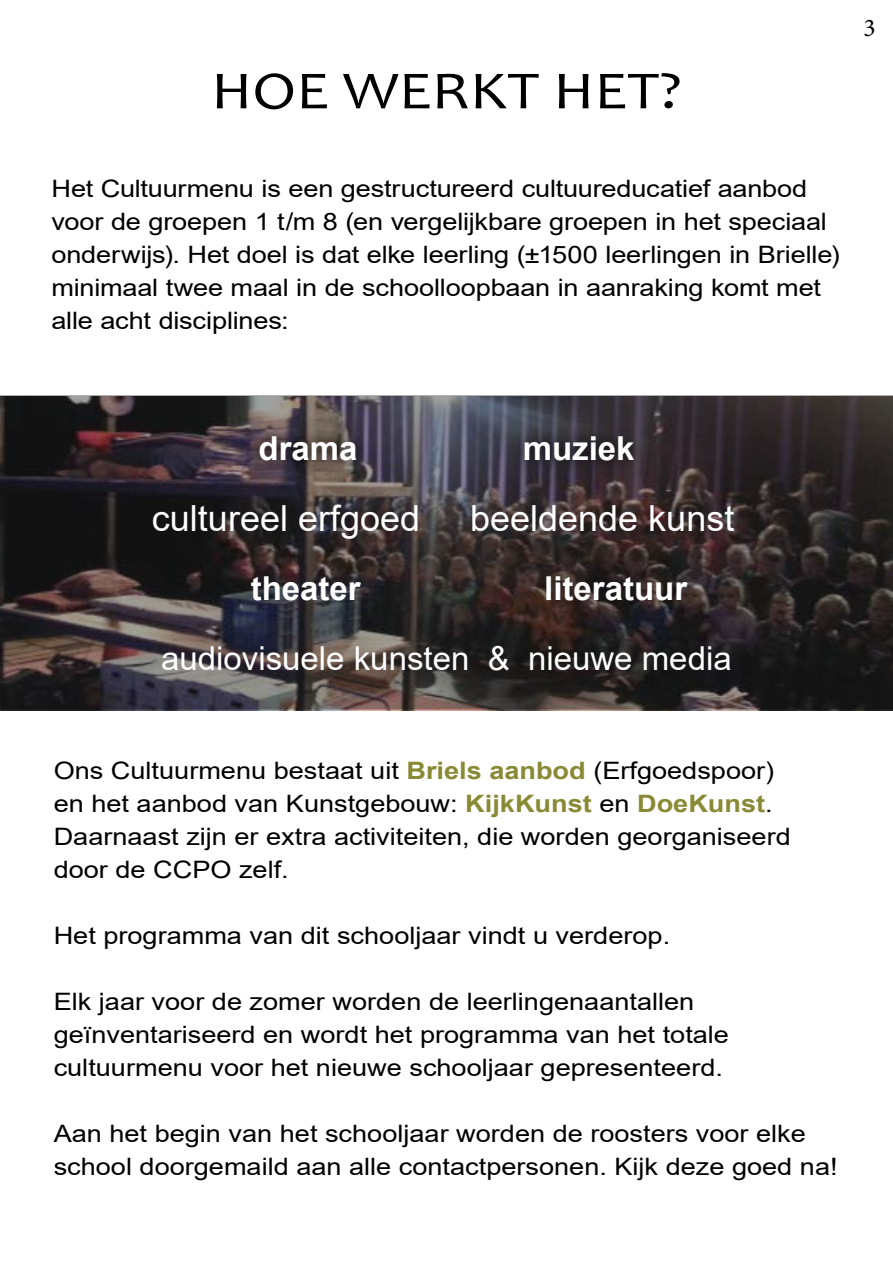
<style>
.page{position:relative;width:893px;height:1263px;background:#fff}
.page>*{position:absolute;margin:0;border:0;box-sizing:border-box;transform-origin:0 0}
.t1{font:54px "Candara";color:#000;scale:1.17 1}
.t2{font:36px "Arial";color:#fff}
.t3{font:33px "Arial";color:#fff}
.t4{font:700 33px "Arial";color:#fff}
.t5{font:25.5px "Minion Pro";color:#000}
.t6{font:24px/33px "Arial";color:#000;scale:1.13 1}
.s1{font-weight:700;color:#898a35}
</style>
<div class="page">
<svg style="left:0;top:395px;width:893px;height:314px;background:#342e2f"></svg>
<div style="left:247px;top:423px;width:399px;height:50px;background:#000;opacity:.75"></div>
<h1 class="t1" style="left:211px;top:57px;width:404px">HOE WERKT HET?</h1>
<p class="t5" style="left:863px;top:10px;width:14px">3</p>
<p class="t6" style="left:51px;top:172px;width:699px">Het Cultuurmenu is een gestructureerd cultuureducatief aanbod voor de groepen 1 t/m 8 (en vergelijkbare groepen in het speciaal onderwijs). Het doel is dat elke leerling (±1500 leerlingen in Brielle) minimaal twee maal in de schoolloopbaan in aanraking komt met alle acht disciplines:</p>
<h3 class="t4" style="left:258px;top:425px;width:101px">drama</h3>
<h3 class="t4" style="left:523px;top:425px;width:113px">muziek</h3>
<h2 class="t2" style="left:152px;top:493px;width:270px">cultureel erfgoed</h2>
<h2 class="t2" style="left:470px;top:493px;width:266px">beeldende kunst</h2>
<h3 class="t4" style="left:251px;top:565px;width:112px">theater</h3>
<h3 class="t4" style="left:544px;top:565px;width:145px">literatuur</h3>
<h3 class="t3" style="left:161px;top:636px;width:572px">audiovisuele kunsten &amp; nieuwe media</h3>
<p class="t6" style="left:54px;top:754px;width:654px">Ons Cultuurmenu bestaat uit <span class="s1">Briels aanbod</span> (Erfgoedspoor) en het aanbod van Kunstgebouw: <span class="s1">KijkKunst</span> en <span class="s1">DoeKunst</span>.<br>Daarnaast zijn er extra activiteiten, die worden georganiseerd door de CCPO zelf.</p>
<p class="t6" style="left:54px;top:919px;width:547px">Het programma van dit schooljaar vindt u verderop.</p>
<p class="t6" style="left:54px;top:985px;width:599px">Elk jaar voor de zomer worden de leerlingenaantallen geïnventariseerd en wordt het programma van het totale cultuurmenu voor het nieuwe schooljaar gepresenteerd.</p>
<p class="t6" style="left:54px;top:1117px;width:695px">Aan het begin van het schooljaar worden de roosters voor elke school doorgemaild aan alle contactpersonen. Kijk deze goed na!</p>
</div>
